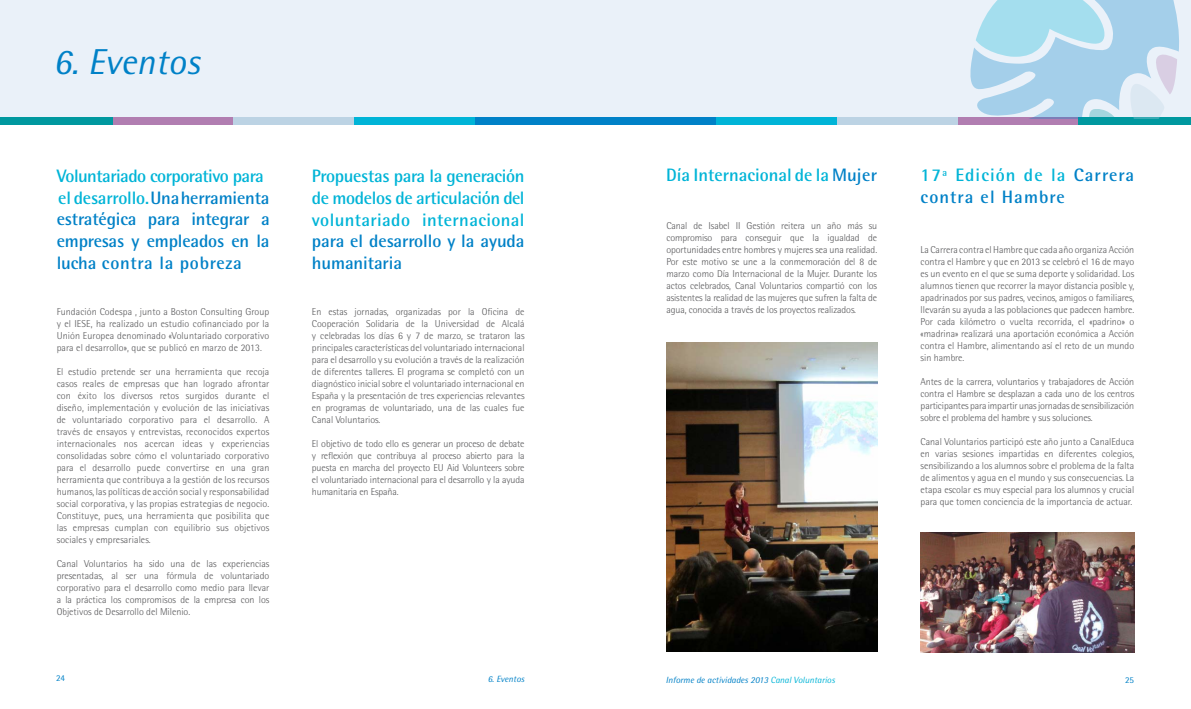
<style>
.page{position:relative;width:1191px;height:709px;background:#fff}
.page>*{position:absolute;margin:0;border:0;box-sizing:border-box;transform-origin:0 0}
.t1{font:italic 36px "Rotis Semi Sans Std";color:#0081c7}
.t2{font:700 18px/21.6px "Rotis Semi Sans Std";letter-spacing:-.01em;color:#0081c7}
.t3{font:700 18px/21.6px "Rotis Semi Sans Std";color:#00b4d7;text-align:justify}
.t4{font:700 18px/21.6px "Rotis Semi Sans Std";letter-spacing:.06em;color:#0081c7}
.t5{font:300 10px/12px "Rotis Semi Sans Std";color:#58585a;text-align:justify}
.t6{font:italic 9px "Rotis Semi Sans Std";color:#0081c7}
.t7{font:9px "Rotis Semi Sans Std";color:#0081c7}
.s1{color:#00b4d7}
.s2{color:#0081c7}
</style>
<div class="page">
<div style="left:0;top:0;width:1191px;height:122px;background:#eaf1f9"></div>
<div style="left:475px;top:118px;width:120px;height:7px;background:#0081c7"></div>
<div style="left:354px;top:118px;width:121px;height:7px;background:#00b4d7"></div>
<div style="left:233px;top:118px;width:121px;height:7px;background:#bcd3e4"></div>
<div style="left:112px;top:118px;width:121px;height:7px;background:#b17eb1"></div>
<div style="left:0;top:118px;width:112px;height:7px;background:#00989f"></div>
<div style="left:595px;top:118px;width:121px;height:7px;background:#0081c7"></div>
<div style="left:716px;top:118px;width:121px;height:7px;background:#00b4d7"></div>
<div style="left:837px;top:118px;width:121px;height:7px;background:#bcd3e4"></div>
<div style="left:958px;top:118px;width:120px;height:7px;background:#b17eb1"></div>
<div style="left:1078px;top:118px;width:113px;height:7px;background:#00989f"></div>
<svg style="left:965px;top:0;width:219px;height:119px"></svg>
<img style="left:666px;top:342px;width:211px;height:309px">
<img style="left:920px;top:532px;width:214px;height:120px">
<h1 class="t1" style="left:53px;top:40px;width:149px">6. Eventos</h1>
<h2 class="t2" style="left:57px;top:165px;width:214px"><span class="s1">Voluntariado corporativo para el desarrollo.</span> Una herramienta estratégica para integrar a empresas y empleados en la lucha contra la pobreza</h2>
<p class="t5" style="left:57px;top:306px;width:214px">Fundación Codespa , junto a Boston Consulting Group y el IESE, ha realizado un estudio cofinanciado por la Unión Europea denominado «Voluntariado corporativo para el desarrollo», que se publicó en marzo de 2013.</p>
<p class="t5" style="left:57px;top:366px;width:214px">El estudio pretende ser una herramienta que recoja casos reales de empresas que han logrado afrontar con éxito los diversos retos surgidos durante el diseño, implementación y evolución de las iniciativas de voluntariado corporativo para el desarrollo. A través de ensayos y entrevistas, reconocidos expertos internacionales nos acercan ideas y experiencias consolidadas sobre cómo el voluntariado corporativo para el desarrollo puede convertirse en una gran herramienta que contribuya a la gestión de los recursos humanos, las políticas de acción social y responsabilidad social corporativa, y las propias estrategias de negocio.<br>Constituye, pues, una herramienta que posibilita que las empresas cumplan con equilibrio sus objetivos sociales y empresariales.</p>
<p class="t5" style="left:57px;top:558px;width:214px">Canal Voluntarios ha sido una de las experiencias presentadas, al ser una fórmula de voluntariado corporativo para el desarrollo como medio para llevar a la práctica los compromisos de la empresa con los Objetivos de Desarrollo del Milenio.</p>
<p class="t7" style="left:56px;top:673px;width:11px">24</p>
<h2 class="t3" style="left:312px;top:165px;width:214px">Propuestas para la generación de modelos de articulación del voluntariado internacional</h2>
<h2 class="t2" style="left:312px;top:230px;width:214px">para el desarrollo y la ayuda humanitaria</h2>
<p class="t5" style="left:312px;top:306px;width:214px">En estas jornadas, organizadas por la Oficina de Cooperación Solidaria de la Universidad de Alcalá y celebradas los días 6 y 7 de marzo, se trataron las principales características del voluntariado internacional para el desarrollo y su evolución a través de la realización de diferentes talleres. El programa se completó con un diagnóstico inicial sobre el voluntariado internacional en España y la presentación de tres experiencias relevantes en programas de voluntariado, una de las cuales fue Canal Voluntarios.</p>
<p class="t5" style="left:312px;top:438px;width:214px">El objetivo de todo ello es generar un proceso de debate y reflexión que contribuya al proceso abierto para la puesta en marcha del proyecto EU Aid Volunteers sobre el voluntariado internacional para el desarrollo y la ayuda humanitaria en España.</p>
<p class="t6" style="left:488px;top:673px;width:38px">6. Eventos</p>
<h2 class="t3" style="left:666px;top:164px;width:212px">Día Internacional de la <span class="s2">Mujer</span></h2>
<h2 class="t4" style="left:920px;top:164px;width:215px"><span class="s1">17ª Edición de la</span> Carrera contra el Hambre</h2>
<p class="t5" style="left:666px;top:219px;width:212px">Canal de Isabel II Gestión reitera un año más su compromiso para conseguir que la igualdad de oportunidades entre hombres y mujeres sea una realidad.<br>Por este motivo se une a la conmemoración del 8 de marzo como Día Internacional de la Mujer. Durante los actos celebrados, Canal Voluntarios compartió con los asistentes la realidad de las mujeres que sufren la falta de agua, conocida a través de los proyectos realizados.</p>
<p class="t5" style="left:920px;top:244px;width:215px">La Carrera contra el Hambre que cada año organiza Acción contra el Hambre y que en 2013 se celebró el 16 de mayo es un evento en el que se suma deporte y solidaridad. Los alumnos tienen que recorrer la mayor distancia posible y, apadrinados por sus padres, vecinos, amigos o familiares, llevarán su ayuda a las poblaciones que padecen hambre.<br>Por cada kilómetro o vuelta recorrida, el «padrino» o «madrina» realizará una aportación económica a Acción contra el Hambre, alimentando así el reto de un mundo sin hambre.</p>
<p class="t5" style="left:920px;top:376px;width:215px">Antes de la carrera, voluntarios y trabajadores de Acción contra el Hambre se desplazan a cada uno de los centros participantes para impartir unas jornadas de sensibilización sobre el problema del hambre y sus soluciones.</p>
<p class="t5" style="left:920px;top:436px;width:215px">Canal Voluntarios participó este año junto a CanalEduca en varias sesiones impartidas en diferentes colegios, sensibilizando a los alumnos sobre el problema de la falta de alimentos y agua en el mundo y sus consecuencias. La etapa escolar es muy especial para los alumnos y crucial para que tomen conciencia de la importancia de actuar.</p>
<p class="t6" style="left:665px;top:674px;width:171px">Informe de actividades 2013 <span class="s1">Canal Voluntarios</span></p>
<p class="t7" style="left:1125px;top:674px;width:11px">25</p>
</div>
